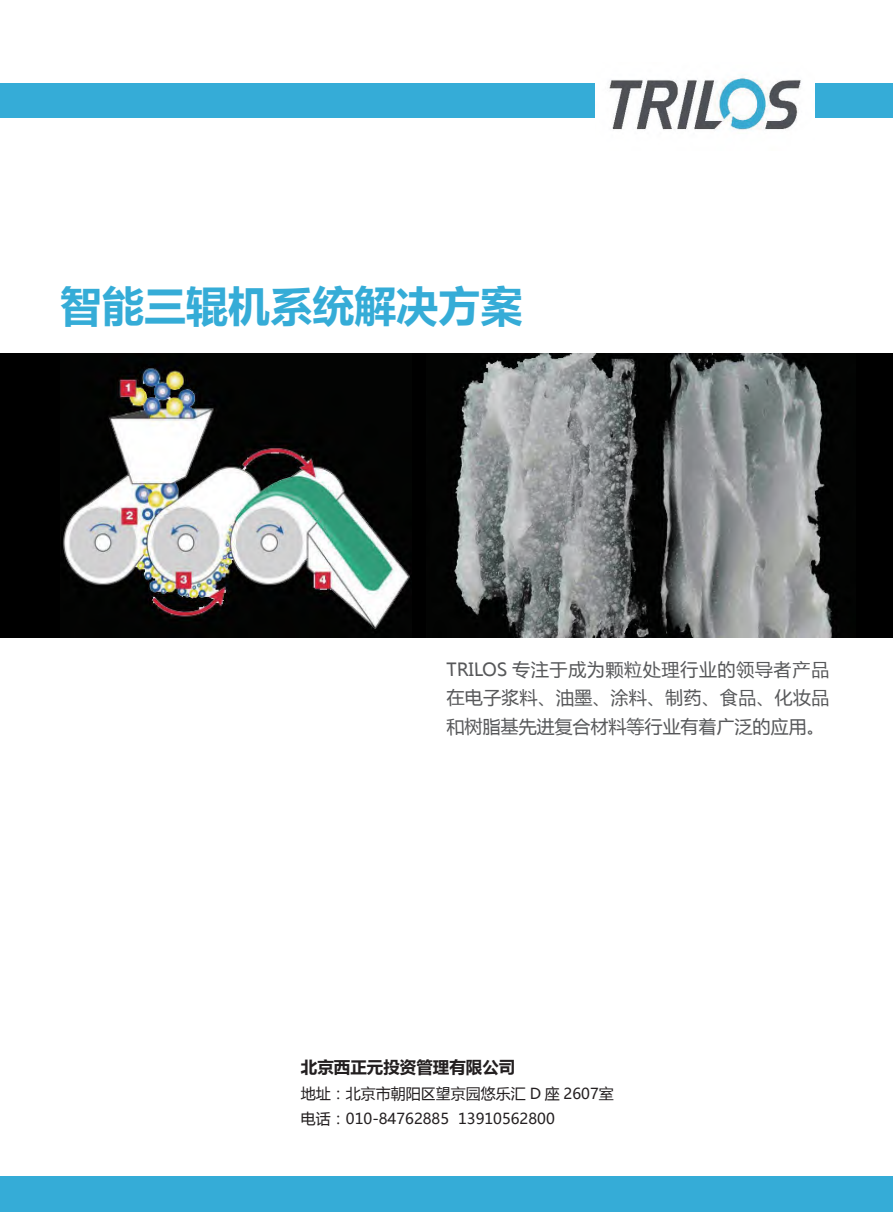
<style>
.page{position:relative;width:893px;height:1212px;background:#fff}
.page>*{position:absolute;margin:0;border:0;box-sizing:border-box;transform-origin:0 0}
.t1{font:700 42px "Microsoft Ya Hei";color:#35acd7}
.t2{font:18px/28.5px "Microsoft Ya Hei";color:#57585a;text-align:justify}
.t3{font:700 16.5px "Microsoft Ya Hei";color:#231f20}
.t4{font:15px/24.8px "Microsoft Ya Hei";color:#231f20}
</style>
<div class="page">
<div style="left:0;top:354px;width:893px;height:284px;background:#000"></div>
<div style="left:0;top:84px;width:893px;height:34px;background:#35acd7"></div>
<div style="left:0;top:1177px;width:893px;height:35px;background:#35acd7"></div>
<img style="left:63px;top:363px;width:347px;height:270px">
<img style="left:453px;top:354px;width:380px;height:284px">
<img style="left:595px;top:75px;width:219px;height:55px">
<h1 class="t1" style="left:60px;top:277px;width:464px">智能三辊机系统解决方案</h1>
<p class="t2" style="left:447px;top:654px;width:385px">TRILOS 专注于成为颗粒处理行业的领导者产品在电子浆料、油墨、涂料、制药、食品、化妆品和树脂基先进复合材料等行业有着广泛的应用。</p>
<p class="t3" style="left:301px;top:1056px;width:216px">北京西正元投资管理有限公司</p>
<p class="t4" style="left:301px;top:1080px;width:314px">地址：北京市朝阳区望京园悠乐汇 D 座 2607室电话：010-84762885 13910562800</p>
</div>
